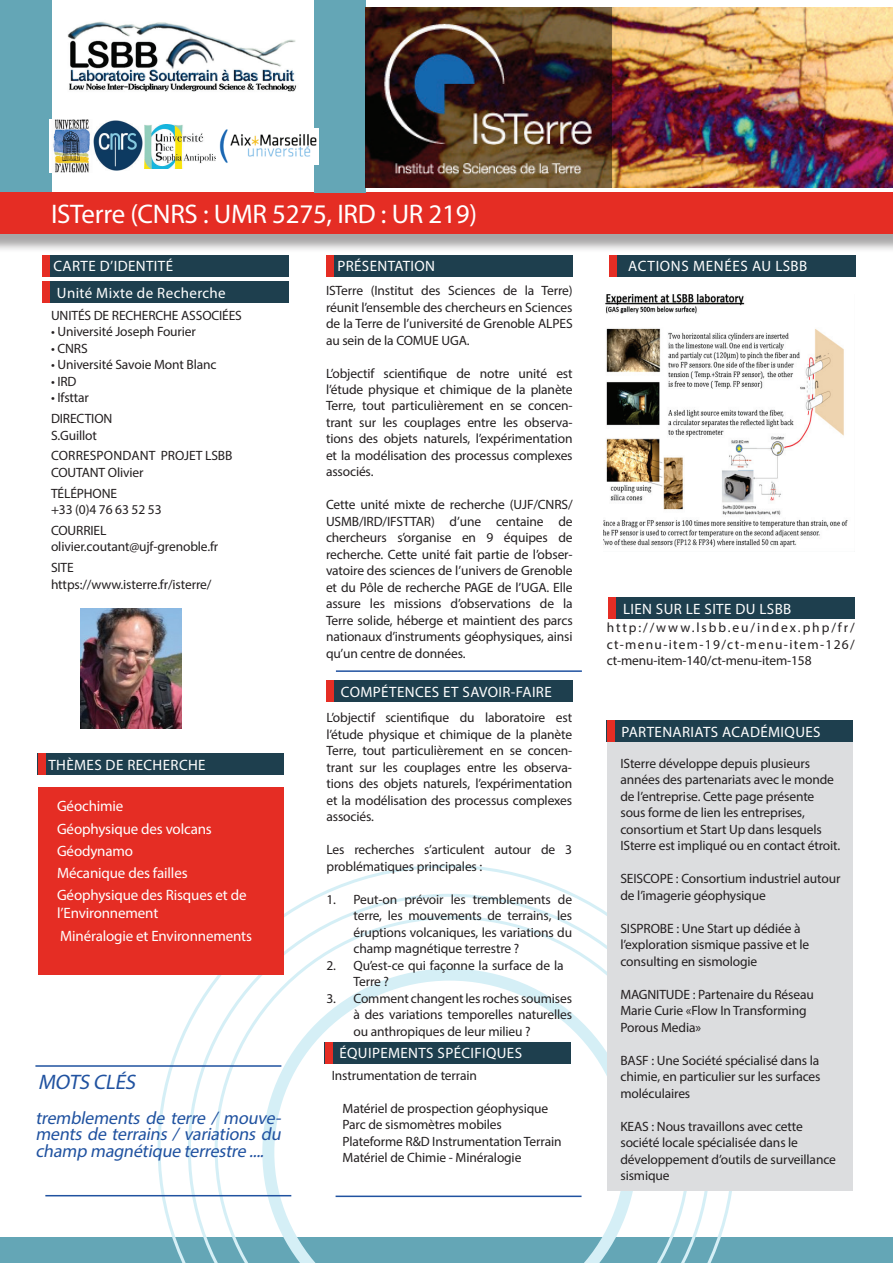
<style>
.page{position:relative;width:893px;height:1263px;background:#fff}
.page>*{position:absolute;margin:0;border:0;box-sizing:border-box;transform-origin:0 0}
.t1{font:27px "Myriad Pro";letter-spacing:-.01em;color:#fff}
.t2{font:italic 21px "Myriad Pro";color:#2052a0}
.t3{font:italic 18px/16.5px "Myriad Pro";color:#2052a0;text-align:justify}
.t4{font:15px/26.5px "Myriad Pro";letter-spacing:.025em;color:#fff}
.t5{font:15px/22.2px "Myriad Pro";letter-spacing:-.01em;color:#fff}
.t6{font:15px "Myriad Pro";letter-spacing:.045em;color:#fff}
.t7{font:13.5px/16.5px "Myriad Pro";letter-spacing:-.01em;color:#231f20}
</style>
<div class="page">
<div style="left:0;top:195px;width:893px;height:58px;background:#231f20;opacity:.4"></div>
<div style="left:0;top:192px;width:893px;height:42px;background:#e52d24"></div>
<div style="left:42px;top:255px;width:247px;height:21px;background:#1e3f4e"></div>
<div style="left:42px;top:255px;width:8px;height:21px;background:#e52d24"></div>
<div style="left:42px;top:282px;width:247px;height:21px;background:#1e3f4e"></div>
<div style="left:42px;top:282px;width:8px;height:21px;background:#e52d24"></div>
<div style="left:326px;top:255px;width:247px;height:21px;background:#1e3f4e"></div>
<div style="left:326px;top:255px;width:8px;height:21px;background:#e52d24"></div>
<div style="left:0;top:1237px;width:893px;height:26px;background:#64a6b6"></div>
<svg style="left:158px;top:865px;width:574px;height:398px"></svg>
<svg style="left:188px;top:894px;width:523px;height:369px"></svg>
<svg style="left:215px;top:916px;width:475px;height:347px"></svg>
<div style="left:609px;top:255px;width:247px;height:21px;background:#1e3f4e"></div>
<div style="left:609px;top:255px;width:8px;height:21px;background:#e52d24"></div>
<div style="left:607px;top:741px;width:246px;height:450px;background:#dcdddf"></div>
<div style="left:38px;top:787px;width:246px;height:187px;background:#e52d24"></div>
<hr style="left:45px;top:1195px;width:246px;height:1px;background:#2052a0">
<hr style="left:336px;top:1195px;width:245px;height:2px;background:#2052a0">
<hr style="left:336px;top:670px;width:246px;height:2px;background:#2052a0">
<hr style="left:35px;top:1065px;width:246px;height:2px;background:#2052a0">
<div style="left:326px;top:680px;width:247px;height:22px;background:#1e3f4e"></div>
<div style="left:326px;top:680px;width:8px;height:22px;background:#e52d24"></div>
<div style="left:607px;top:721px;width:246px;height:21px;background:#1e3f4e"></div>
<div style="left:607px;top:721px;width:7px;height:21px;background:#e52d24"></div>
<div style="left:38px;top:754px;width:246px;height:21px;background:#1e3f4e"></div>
<div style="left:38px;top:754px;width:7px;height:21px;background:#e52d24"></div>
<div style="left:608px;top:597px;width:247px;height:22px;background:#1e3f4e"></div>
<div style="left:608px;top:597px;width:8px;height:22px;background:#e52d24"></div>
<div style="left:0;top:0;width:51px;height:192px;background:#64a6b6"></div>
<div style="left:315px;top:0;width:51px;height:193px;background:#64a6b6"></div>
<img style="left:67px;top:21px;width:230px;height:71px">
<img style="left:50px;top:119px;width:40px;height:54px">
<img style="left:93px;top:121px;width:50px;height:49px">
<img style="left:145px;top:124px;width:70px;height:45px">
<img style="left:219px;top:128px;width:100px;height:37px">
<img style="left:366px;top:8px;width:527px;height:179px">
<img style="left:81px;top:609px;width:100px;height:120px">
<img style="left:604px;top:294px;width:244px;height:253px">
<div style="left:325px;top:1042px;width:246px;height:21px;background:#1e3f4e"></div>
<div style="left:325px;top:1042px;width:8px;height:21px;background:#e52d24"></div>
<h1 class="t1" style="left:51px;top:197px;width:428px">ISTerre (CNRS : UMR 5275, IRD : UR 219)</h1>
<p class="t4" style="left:53px;top:253px;width:174px">CARTE D’IDENTITÉ<br>Unité Mixte de Recherche</p>
<p class="t4" style="left:337px;top:253px;width:99px">PRÉSENTATION</p>
<p class="t6" style="left:628px;top:257px;width:181px">ACTIONS MENÉES AU LSBB</p>
<p class="t7" style="left:326px;top:282px;width:248px;text-align:justify">ISTerre (Institut des Sciences de la Terre) réunit l’ensemble des chercheurs en Sciences de la Terre de l’université de Grenoble ALPES au sein de la COMUE UGA.</p>
<p class="t7" style="left:326px;top:364px;width:248px;text-align:justify">L’objectif scientifique de notre unité est l’étude physique et chimique de la planète Terre, tout particulièrement en se concen&shy;trant sur les couplages entre les observa&shy;tions des objets naturels, l’expérimentation et la modélisation des processus complexes associés.</p>
<p class="t7" style="left:326px;top:496px;width:248px;text-align:justify">Cette unité mixte de recherche (UJF/CNRS/ USMB/IRD/IFSTTAR) d’une centaine de chercheurs s’organise en 9 équipes de recherche. Cette unité fait partie de l’obser&shy;vatoire des sciences de l’univers de Grenoble et du Pôle de recherche PAGE de l’UGA. Elle assure les missions d’observations de la Terre solide, héberge et maintient des parcs nationaux d’instruments géophysiques, ainsi qu’un centre de données.</p>
<p class="t7" style="left:51px;top:307px;width:192px">UNITÉS DE RECHERCHE ASSOCIÉES</p>
<p class="t7" style="left:51px;top:323px;width:146px">• Université Joseph Fourier</p>
<p class="t7" style="left:51px;top:340px;width:38px">• CNRS</p>
<p class="t7" style="left:51px;top:356px;width:167px">• Université Savoie Mont Blanc</p>
<p class="t7" style="left:51px;top:373px;width:27px">• IRD</p>
<p class="t7" style="left:51px;top:387px;width:63px;line-height:20.7px">• Ifsttar<br>DIRECTION</p>
<p class="t7" style="left:51px;top:424px;width:183px;line-height:20.7px">S.Guillot<br>CORRESPONDANT PROJET LSBB</p>
<p class="t7" style="left:51px;top:462px;width:94px;line-height:20.7px">COUTANT Olivier<br>TÉLÉPHONE</p>
<p class="t7" style="left:51px;top:499px;width:112px;line-height:20.7px">+33 (0)4 76 63 52 53<br>COURRIEL</p>
<p class="t7" style="left:51px;top:536px;width:169px;line-height:20.7px">olivier.coutant@ujf-grenoble.fr<br>SITE</p>
<p class="t7" style="left:51px;top:576px;width:162px">https://www.isterre.fr/isterre/</p>
<p class="t4" style="left:623px;top:595px;width:170px">LIEN SUR LE SITE DU LSBB</p>
<p class="t7" style="left:607px;top:619px;width:250px;text-align:justify">http://www.lsbb.eu/index.php/fr/ ct-menu-item-19/ct-menu-item-126/ ct-menu-item-140/ct-menu-item-158</p>
<p class="t4" style="left:48px;top:751px;width:159px">THÈMES DE RECHERCHE</p>
<p class="t5" style="left:57px;top:795px;width:191px">Géochimie<br>Géophysique des volcans<br>Géodynamo<br>Mécanique des failles<br>Géophysique des Risques et de</p>
<p class="t5" style="left:57px;top:902px;width:196px">l’Environnement<br>Minéralogie et Environnements</p>
<h2 class="t2" style="left:38px;top:1069px;width:103px">MOTS CLÉS</h2>
<h3 class="t3" style="left:35px;top:1109px;width:251px">tremblements de terre / mouve&shy;ments de terrains / variations du champ magnétique terrestre ....</h3>
<p class="t4" style="left:341px;top:678px;width:212px">COMPÉTENCES ET SAVOIR-FAIRE</p>
<p class="t7" style="left:326px;top:709px;width:247px;text-align:justify">L’objectif scientifique du laboratoire est l’étude physique et chimique de la planète Terre, tout particulièrement en se concen&shy;trant sur les couplages entre les observa&shy;tions des objets naturels, l’expérimentation et la modélisation des processus complexes associés.</p>
<p class="t7" style="left:326px;top:841px;width:247px">Les recherches s’articulent autour de 3 problématiques principales :</p>
<p class="t7" style="left:353px;top:891px;width:220px;text-align:justify;text-indent:-27px">1. Peut-on prévoir les tremblements de terre, les mouvements de terrains, les éruptions volcaniques, les variations du champ magnétique terrestre ?</p>
<p class="t7" style="left:353px;top:957px;width:212px;text-indent:-27px">2. Qu’est-ce qui façonne la surface de la<br>Terre ?</p>
<p class="t7" style="left:353px;top:990px;width:220px;text-align:justify;text-indent:-27px">3. Comment changent les roches soumises à des variations temporelles naturelles ou anthropiques de leur milieu ?</p>
<p class="t4" style="left:339px;top:1039px;width:184px">ÉQUIPEMENTS SPÉCIFIQUES</p>
<p class="t7" style="left:332px;top:1067px;width:147px">Instrumentation de terrain</p>
<p class="t7" style="left:343px;top:1100px;width:220px">Matériel de prospection géophysique Parc de sismomètres mobiles Plateforme R&amp;D Instrumentation Terrain Matériel de Chimie - Minéralogie</p>
<p class="t4" style="left:622px;top:718px;width:200px">PARTENARIATS ACADÉMIQUES</p>
<p class="t7" style="left:620px;top:755px;width:221px">ISterre développe depuis plusieurs années des partenariats avec le monde de l’entreprise. Cette page présente sous forme de lien les entreprises, consortium et Start Up dans lesquels ISterre est impliqué ou en contact étroit.</p>
<p class="t7" style="left:620px;top:870px;width:222px">SEISCOPE : Consortium industriel autour de l’imagerie géophysique</p>
<p class="t7" style="left:620px;top:920px;width:190px">SISPROBE : Une Start up dédiée à l’exploration sismique passive et le consulting en sismologie</p>
<p class="t7" style="left:620px;top:986px;width:195px">MAGNITUDE : Partenaire du Réseau<br>Marie Curie «Flow In Transforming<br>Porous Media»</p>
<p class="t7" style="left:620px;top:1052px;width:202px;text-align:justify">BASF : Une Société spécialisé dans la chimie, en particulier sur les surfaces moléculaires</p>
<p class="t7" style="left:620px;top:1118px;width:217px">KEAS : Nous travaillons avec cette société locale spécialisée dans le développement d’outils de surveillance sismique</p>
</div>
